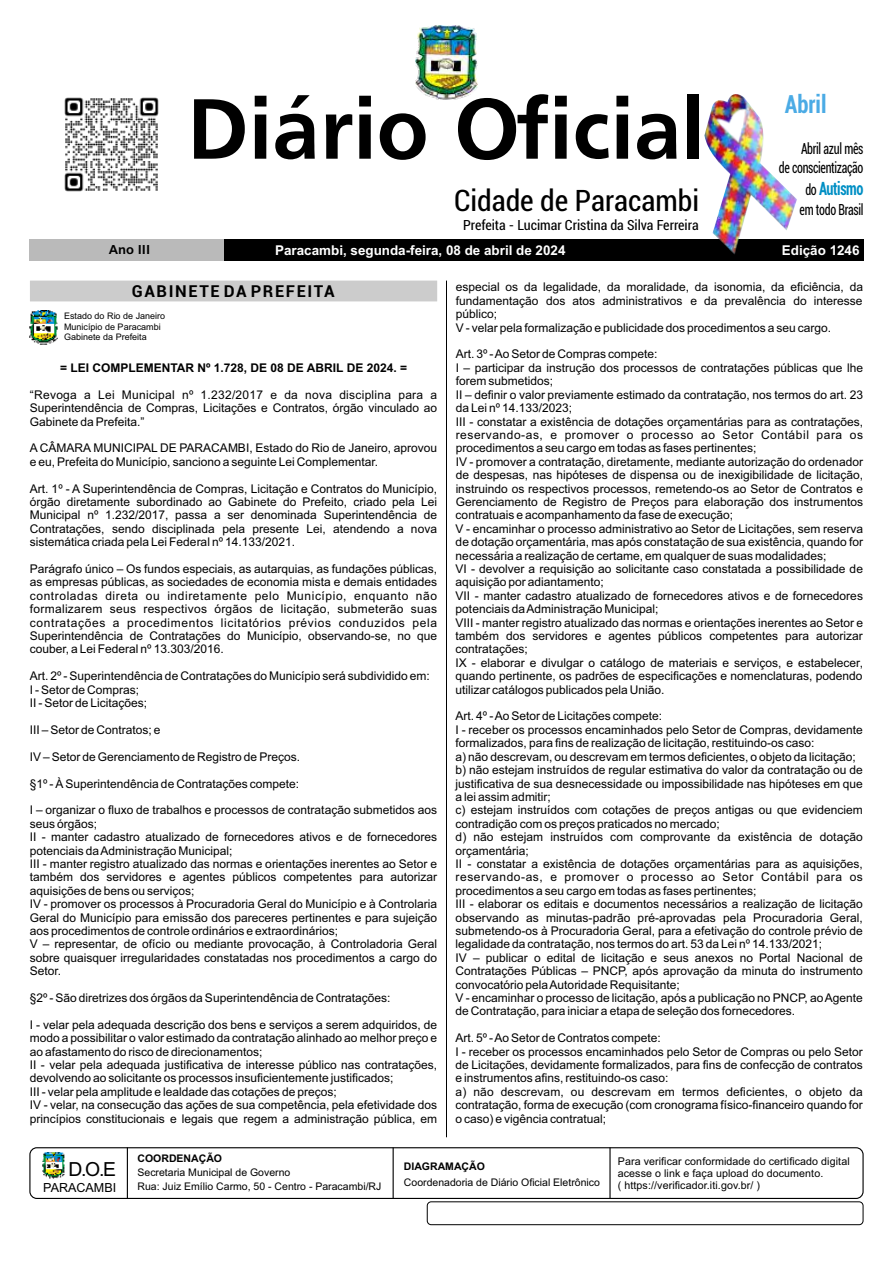
<style>
.page{position:relative;width:893px;height:1263px;background:#fff}
.page>*{position:absolute;margin:0;border:0;box-sizing:border-box;transform-origin:0 0}
.t1{font:700 89.25px "Frutiger";color:#000}
.t2{font:condensed 29.7px "Roboto";color:#000}
.t3{font:700 condensed 25.2px "Roboto";color:#4babe5;scale:.89 1}
.t4{font:19.35px "Arial";color:#000}
.t5{font:700 condensed 18.45px "Roboto";letter-spacing:-.025em;color:#008fc4;scale:.77 1}
.t6{font:700 16.5px "Roboto";letter-spacing:.1em;color:#000}
.t7{font:condensed 15.45px/19px "Roboto";letter-spacing:-.025em;color:#000;text-align:right;scale:.77 1}
.t8{font:condensed 14.1px "Roboto";color:#000}
.t9{font:700 13.5px "Arial";color:#fff}
.t10{font:700 13.5px "Frutiger";color:#000}
.t11{font:12.6px "Arial";color:#000}
.t12{font:12px/13.4px "Arial";color:#000}
.t13{font:700 12px "Arial";color:#000}
.t14{font:10.65px/11.9px "Arial";letter-spacing:.01em;color:#000}
.t15{font:10.5px/13.8px "Arial";color:#000}
.t16{font:700 10.5px "Arial";color:#000}
.t17{font:9px/10.1px "Arial";color:#000}
.s1{font-weight:400;font-size:15.45px;color:#000}
</style>
<div class="page">
<img style="left:42px;top:1152px;width:23px;height:27px">
<div style="left:29px;top:1147px;width:835px;height:52px;border:1px solid #000;border-radius:7px"></div>
<hr style="left:609px;top:1147px;width:2px;height:52px;background:#000">
<hr style="left:127px;top:1147px;width:1px;height:52px;background:#000">
<hr style="left:393px;top:1147px;width:1px;height:52px;background:#000">
<div style="left:427px;top:1202px;width:436px;height:23px;border:1px solid #000;border-radius:4px"></div>
<hr style="left:446px;top:281px;width:1px;height:856px;background:#000">
<div style="left:30px;top:281px;width:407px;height:20px;background:#ccc"></div>
<img style="left:416px;top:25px;width:61px;height:75px">
<img style="left:64px;top:97px;width:95px;height:95px">
<div style="left:224px;top:239px;width:639px;height:22px;background:#000"></div>
<div style="left:30px;top:239px;width:194px;height:22px;background:#bababa"></div>
<img style="left:30px;top:311px;width:28px;height:34px">
<img style="left:704px;top:94px;width:93px;height:160px">
<h1 class="t1" style="left:187px;top:94px;width:519px">Diário Oficial</h1>
<h2 class="t2" style="left:454px;top:189px;width:247px">Cidade de Paracambi</h2>
<p class="t8" style="left:463px;top:219px;width:237px">Prefeita - Lucimar Cristina da Silva Ferreira</p>
<h3 class="t3" style="left:785px;top:94px;width:48px">Abril</h3>
<p class="t7" style="left:779px;top:141px;width:111px">Abril azul mês<br>de conscientização</p>
<h3 class="t5" style="left:805px;top:181px;width:77px"><span class="s1">do</span> Autismo</h3>
<p class="t7" style="left:800px;top:202px;width:84px">em todo Brasil</p>
<p class="t10" style="left:109px;top:244px;width:43px">Ano III</p>
<p class="t10" style="left:111px;top:244px;width:35px">Ano I</p>
<p class="t9" style="left:275px;top:245px;width:292px">Paracambi, segunda-feira, 08 de abril de 2024</p>
<p class="t9" style="left:782px;top:245px;width:79px">Edição 1246</p>
<h3 class="t6" style="left:132px;top:284px;width:204px">GABINETE DA PREFEITA</h3>
<p class="t17" style="left:64px;top:312px;width:103px">Estado do Rio de Janeiro<br>Município de Paracambi<br>Gabinete da Prefeita</p>
<p class="t13" style="left:60px;top:363px;width:348px">= LEI COMPLEMENTAR Nº 1.728, DE 08 DE ABRIL DE 2024. =</p>
<p class="t12" style="left:30px;top:389px;width:409px;text-align:justify">“Revoga a Lei Municipal nº 1.232/2017 e da nova disciplina para a Superintendência de Compras, Licitações e Contratos, órgão vinculado ao Gabinete da Prefeita.”</p>
<p class="t12" style="left:30px;top:443px;width:409px">A CÂMARA MUNICIPAL DE PARACAMBI, Estado do Rio de Janeiro, aprovou e eu, Prefeita do Município, sanciono a seguinte Lei Complementar.</p>
<p class="t12" style="left:30px;top:483px;width:409px;text-align:justify">Art. 1º - A Superintendência de Compras, Licitação e Contratos do Município, órgão diretamente subordinado ao Gabinete do Prefeito, criado pela Lei Municipal nº 1.232/2017, passa a ser denominada Superintendência de Contratações, sendo disciplinada pela presente Lei, atendendo a nova sistemática criada pela Lei Federal nº 14.133/2021.</p>
<p class="t12" style="left:30px;top:563px;width:409px;text-align:justify">Parágrafo único – Os fundos especiais, as autarquias, as fundações públicas, as empresas públicas, as sociedades de economia mista e demais entidades controladas direta ou indiretamente pelo Município, enquanto não formalizarem seus respectivos órgãos de licitação, submeterão suas contratações a procedimentos licitatórios prévios conduzidos pela Superintendência de Contratações do Município, observando-se, no que couber, a Lei Federal nº 13.303/2016.</p>
<p class="t12" style="left:30px;top:670px;width:401px">Art. 2º - Superintendência de Contratações do Município será subdividido em:<br>I - Setor de Compras;<br>II - Setor de Licitações;</p>
<p class="t12" style="left:30px;top:724px;width:132px">III – Setor de Contratos; e</p>
<p class="t12" style="left:30px;top:751px;width:272px">IV – Setor de Gerenciamento de Registro de Preços.</p>
<p class="t12" style="left:30px;top:778px;width:271px">§1º - À Superintendência de Contratações compete:</p>
<p class="t12" style="left:30px;top:804px;width:409px">I – organizar o fluxo de trabalhos e processos de contratação submetidos aos seus órgãos;<br>II - manter cadastro atualizado de fornecedores ativos e de fornecedores potenciais da Administração Municipal;<br>III - manter registro atualizado das normas e orientações inerentes ao Setor e também dos servidores e agentes públicos competentes para autorizar aquisições de bens ou serviços;<br>IV - promover os processos à Procuradoria Geral do Município e à Controlaria Geral do Município para emissão dos pareceres pertinentes e para sujeição aos procedimentos de controle ordinários e extraordinários;<br>V – representar, de ofício ou mediante provocação, à Controladoria Geral sobre quaisquer irregularidades constatadas nos procedimentos a cargo do Setor.</p>
<p class="t12" style="left:30px;top:992px;width:362px">§2º - São diretrizes dos órgãos da Superintendência de Contratações:</p>
<p class="t12" style="left:30px;top:1019px;width:409px">I - velar pela adequada descrição dos bens e serviços a serem adquiridos, de modo a possibilitar o valor estimado da contratação alinhado ao melhor preço e ao afastamento do risco de direcionamentos;<br>II - velar pela adequada justificativa de interesse público nas contratações, devolvendo ao solicitante os processos insuficientemente justificados;<br>III - velar pela amplitude e lealdade das cotações de preços;<br>IV - velar, na consecução das ações de sua competência, pela efetividade dos princípios constitucionais e legais que regem a administração pública, em</p>
<p class="t12" style="left:456px;top:282px;width:409px">especial os da legalidade, da moralidade, da isonomia, da eficiência, da fundamentação dos atos administrativos e da prevalência do interesse público;<br>V - velar pela formalização e publicidade dos procedimentos a seu cargo.</p>
<p class="t12" style="left:456px;top:349px;width:409px">Art. 3º - Ao Setor de Compras compete:<br>I – participar da instrução dos processos de contratações públicas que lhe forem submetidos;<br>II – definir o valor previamente estimado da contratação, nos termos do art. 23 da Lei nº 14.133/2023;<br>III - constatar a existência de dotações orçamentárias para as contratações, reservando-as, e promover o processo ao Setor Contábil para os procedimentos a seu cargo em todas as fases pertinentes;<br>IV - promover a contratação, diretamente, mediante autorização do ordenador de despesas, nas hipóteses de dispensa ou de inexigibilidade de licitação, instruindo os respectivos processos, remetendo-os ao Setor de Contratos e Gerenciamento de Registro de Preços para elaboração dos instrumentos contratuais e acompanhamento da fase de execução;<br>V - encaminhar o processo administrativo ao Setor de Licitações, sem reserva de dotação orçamentária, mas após constatação de sua existência, quando for necessária a realização de certame, em qualquer de suas modalidades;<br>VI - devolver a requisição ao solicitante caso constatada a possibilidade de aquisição por adiantamento;<br>VII - manter cadastro atualizado de fornecedores ativos e de fornecedores potenciais da Administração Municipal;<br>VIII - manter registro atualizado das normas e orientações inerentes ao Setor e também dos servidores e agentes públicos competentes para autorizar contratações;<br>IX - elaborar e divulgar o catálogo de materiais e serviços, e estabelecer, quando pertinente, os padrões de especificações e nomenclaturas, podendo utilizar catálogos publicados pela União.</p>
<p class="t12" style="left:456px;top:711px;width:409px">Art. 4º - Ao Setor de Licitações compete:<br>I - receber os processos encaminhados pelo Setor de Compras, devidamente formalizados, para fins de realização de licitação, restituindo-os caso:<br>a) não descrevam, ou descrevam em termos deficientes, o objeto da licitação; b) não estejam instruídos de regular estimativa do valor da contratação ou de justificativa de sua desnecessidade ou impossibilidade nas hipóteses em que a lei assim admitir;<br>c) estejam instruídos com cotações de preços antigas ou que evidenciem contradição com os preços praticados no mercado;<br>d) não estejam instruídos com comprovante da existência de dotação orçamentária;<br>II - constatar a existência de dotações orçamentárias para as aquisições, reservando-as, e promover o processo ao Setor Contábil para os procedimentos a seu cargo em todas as fases pertinentes;<br>III - elaborar os editais e documentos necessários a realização de licitação observando as minutas-padrão pré-aprovadas pela Procuradoria Geral, submetendo-os à Procuradoria Geral, para a efetivação do controle prévio de legalidade da contratação, nos termos do art. 53 da Lei nº 14.133/2021;<br>IV – publicar o edital de licitação e seus anexos no Portal Nacional de Contratações Públicas – PNCP, após aprovação da minuta do instrumento convocatório pela Autoridade Requisitante;<br>V - encaminhar o processo de licitação, após a publicação no PNCP, ao Agente de Contratação, para iniciar a etapa de seleção dos fornecedores.</p>
<p class="t12" style="left:456px;top:1032px;width:409px">Art. 5º - Ao Setor de Contratos compete:<br>I - receber os processos encaminhados pelo Setor de Compras ou pelo Setor de Licitações, devidamente formalizados, para fins de confecção de contratos e instrumentos afins, restituindo-os caso:<br>a) não descrevam, ou descrevam em termos deficientes, o objeto da contratação, forma de execução (com cronograma físico-financeiro quando for o caso) e vigência contratual;</p>
<h3 class="t4" style="left:69px;top:1162px;width:49px">D.O.E</h3>
<p class="t11" style="left:43px;top:1182px;width:74px">PARACAMBI</p>
<p class="t16" style="left:137px;top:1155px;width:86px">COORDENAÇÃO</p>
<p class="t15" style="left:137px;top:1166px;width:245px">Secretaria Municipal de Governo<br>Rua: Juiz Emílio Carmo, 50 - Centro - Paracambi/RJ</p>
<p class="t16" style="left:404px;top:1162px;width:83px">DIAGRAMAÇÃO</p>
<p class="t15" style="left:404px;top:1176px;width:198px">Coordenadoria de Diário Oficial Eletrônico</p>
<p class="t14" style="left:618px;top:1156px;width:233px">Para verificar conformidade do certificado digital acesse o link e faça upload do documento.<br>( https://verificador.iti.gov.br/ )</p>
</div>
